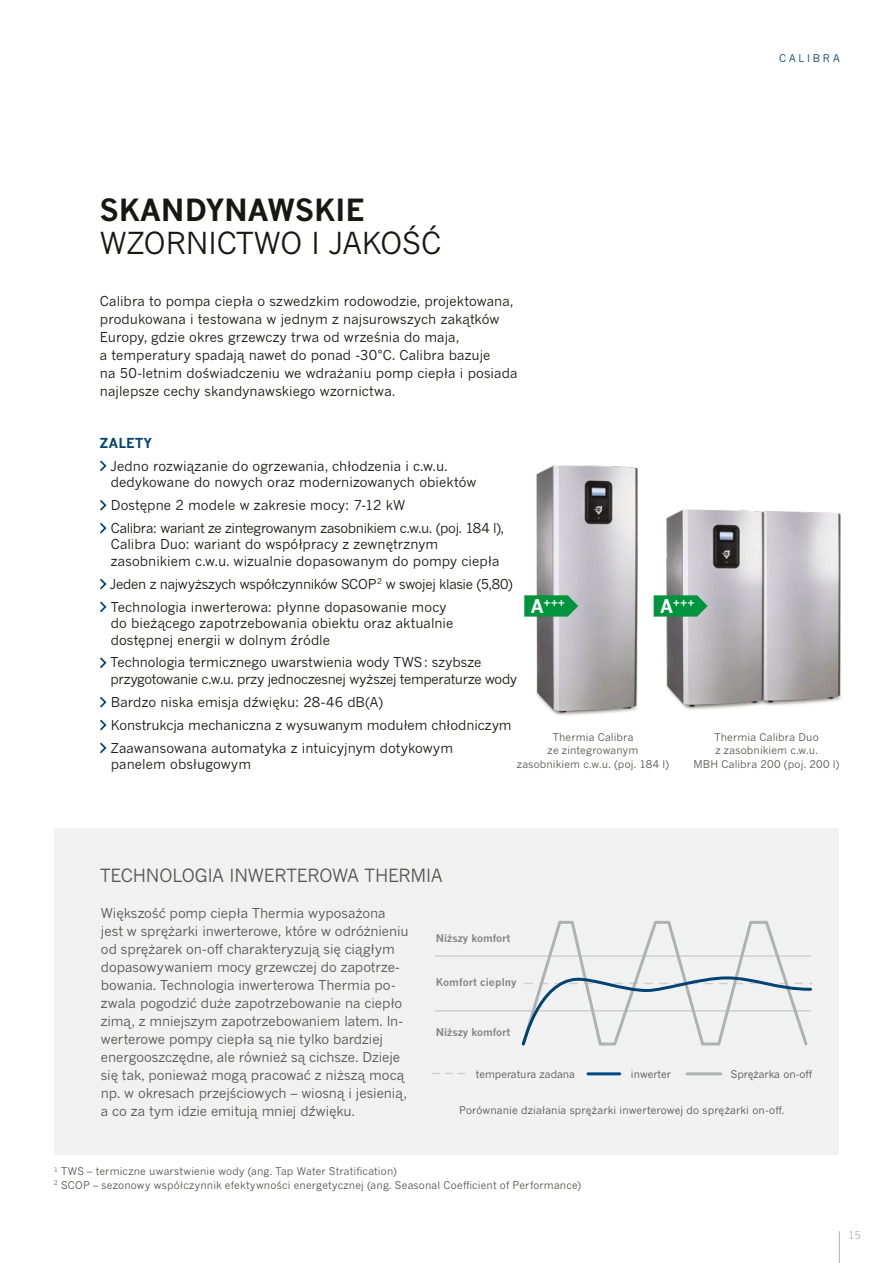
<style>
.page{position:relative;width:893px;height:1263px;background:#fff}
.page>*{position:absolute;margin:0;border:0;box-sizing:border-box;transform-origin:0 0}
.t1{font:30px "News Gothic MT Pro";color:#171715}
.t2{font:700 30px "News Gothic MT Pro";color:#171715}
.t3{font:18px "News Gothic MT Pro";letter-spacing:-.005em;color:#555554}
.t4{font:13.5px/18px "News Gothic MT Pro";letter-spacing:.005em;color:#171715}
.t5{font:13.5px/18px "News Gothic MT Pro";letter-spacing:-.005em;color:#555554}
.t6{font:13.5px/23px "News Gothic MT Pro";letter-spacing:-.02em;color:#171715}
.t7{font:700 13.5px "News Gothic MT Pro";letter-spacing:.035em;color:#004274}
.t8{font:700 10.95px "News Gothic MT Pro";color:#fff}
.t9{font:10.5px/13.5px "News Gothic MT Pro";letter-spacing:.015em;color:#555554;text-align:center}
.t10{font:700 10.5px "News Gothic MT Pro";color:#868686}
.t11{font:10.5px "News Gothic MT Pro";letter-spacing:.27em;color:#004274}
.t12{font:10.5px "News Gothic MT Pro";color:#b0b2b2}
.s1{font-size:18.75px}
</style>
<div class="page">
<img style="left:536px;top:465px;width:102px;height:251px">
<img style="left:608px;top:472px;width:234px;height:244px">
<div style="left:54px;top:828px;width:785px;height:327px;background:#f1f1f1"></div>
<hr style="left:839px;top:1231px;width:1px;height:32px;background:#b0b2b2">
<svg style="left:524px;top:595px;width:54px;height:22px"></svg>
<svg style="left:654px;top:595px;width:54px;height:22px"></svg>
<hr style="left:435px;top:955px;width:376px;height:2px;background:#cfcfd0">
<hr style="left:435px;top:1010px;width:376px;height:1px;background:#cfcfd0">
<svg style="left:519px;top:920px;width:294px;height:126px"></svg>
<svg style="left:433px;top:1073px;width:32px;height:1px"></svg>
<hr style="left:588px;top:1072px;width:32px;height:3px;background:#004a87">
<hr style="left:687px;top:1072px;width:34px;height:3px;background:#b0b2b2">
<svg style="left:100px;top:460px;width:7px;height:12px"></svg>
<svg style="left:100px;top:500px;width:7px;height:11px"></svg>
<svg style="left:100px;top:522px;width:7px;height:12px"></svg>
<svg style="left:100px;top:578px;width:7px;height:12px"></svg>
<svg style="left:100px;top:601px;width:7px;height:12px"></svg>
<svg style="left:100px;top:657px;width:7px;height:11px"></svg>
<svg style="left:100px;top:697px;width:7px;height:11px"></svg>
<svg style="left:100px;top:719px;width:7px;height:12px"></svg>
<svg style="left:100px;top:742px;width:7px;height:12px"></svg>
<p class="t11" style="left:779px;top:52px;width:62px">CALIBRA</p>
<h1 class="t2" style="left:100px;top:192px;width:266px">SKANDYNAWSKIE</h1>
<h1 class="t1" style="left:100px;top:225px;width:343px">WZORNICTWO I JAKOŚĆ</h1>
<p class="t4" style="left:100px;top:292px;width:419px">Calibra to pompa ciepła o szwedzkim rodowodzie, projektowana, produkowana i testowana w jednym z najsurowszych zakątków Europy, gdzie okres grzewczy trwa od września do maja,<br>a temperatury spadają nawet do ponad -30°C. Calibra bazuje<br>na 50-letnim doświadczeniu we wdrażaniu pomp ciepła i posiada najlepsze cechy skandynawskiego wzornictwa.</p>
<p class="t7" style="left:100px;top:435px;width:54px">ZALETY</p>
<p class="t4" style="left:111px;top:457px;width:367px;line-height:16.5px">Jedno rozwiązanie do ogrzewania, chłodzenia i c.w.u. dedykowane do nowych oraz modernizowanych obiektów</p>
<p class="t6" style="left:111px;top:493px;width:395px">Dostępne 2 modele w zakresie mocy: 7-12 kW<br>Calibra: wariant ze zintegrowanym zasobnikiem c.w.u. (poj. 184 l),</p>
<p class="t4" style="left:111px;top:536px;width:390px;line-height:16.5px">Calibra Duo: wariant do współpracy z zewnętrznym zasobnikiem c.w.u. wizualnie dopasowanym do pompy ciepła</p>
<p class="t4" style="left:110px;top:572px;width:404px;line-height:23px">Jeden z najwyższych współczynników SCOP<sup>2</sup> w swojej klasie (5,80)<br>Technologia inwerterowa: płynne dopasowanie mocy</p>
<p class="t4" style="left:111px;top:615px;width:344px;line-height:16.5px">do bieżącego zapotrzebowania obiektu oraz aktualnie dostępnej energii w dolnym źródle</p>
<p class="t4" style="left:111px;top:654px;width:408px;line-height:16.5px">Technologia termicznego uwarstwienia wody TWS: szybsze przygotowanie c.w.u. przy jednoczesnej wyższej temperaturze wody</p>
<p class="t4" style="left:111px;top:690px;width:402px;line-height:23px">Bardzo niska emisja dźwięku: 28-46 dB(A)<br>Konstrukcja mechaniczna z wysuwanym modułem chłodniczym<br>Zaawansowana automatyka z intuicyjnym dotykowym</p>
<p class="t4" style="left:111px;top:755px;width:142px">panelem obsługowym</p>
<p class="t8" style="left:531px;top:596px;width:36px"><span class="s1">A</span>+++</p>
<p class="t8" style="left:660px;top:596px;width:36px"><span class="s1">A</span>+++</p>
<p class="t9" style="left:517px;top:730px;width:154px">Thermia Calibra<br>ze zintegrowanym zasobnikiem c.w.u. (poj. 184 l)</p>
<p class="t9" style="left:693px;top:730px;width:148px">Thermia Calibra Duo<br>z zasobnikiem c.w.u.<br>MBH Calibra 200 (poj. 200 l)</p>
<h2 class="t3" style="left:100px;top:864px;width:344px">TECHNOLOGIA INWERTEROWA THERMIA</h2>
<p class="t5" style="left:101px;top:904px;width:309px">Większość pomp ciepła Thermia wyposażona jest w sprężarki inwerterowe, które w odróżnieniu od sprężarek on-off charakteryzują się ciągłym dopasowywaniem mocy grzewczej do zapotrze&shy;bowania. Technologia inwerterowa Thermia po&shy;zwala pogodzić duże zapotrzebowanie na ciepło zimą, z mniejszym zapotrzebowaniem latem. In&shy;werterowe pompy ciepła są nie tylko bardziej energooszczędne, ale również są cichsze. Dzieje się tak, ponieważ mogą pracować z niższą mocą np. w okresach przejściowych – wiosną i jesienią, a co za tym idzie emitują mniej dźwięku.</p>
<p class="t10" style="left:436px;top:931px;width:76px">Niższy komfort</p>
<p class="t10" style="left:436px;top:975px;width:82px">Komfort cieplny</p>
<p class="t10" style="left:436px;top:1026px;width:76px">Niższy komfort</p>
<p class="t9" style="left:476px;top:1067px;width:101px">temperatura zadana</p>
<p class="t9" style="left:631px;top:1067px;width:41px">inwerter</p>
<p class="t9" style="left:731px;top:1067px;width:83px">Sprężarka on-off</p>
<p class="t9" style="left:459px;top:1103px;width:326px">Porównanie działania sprężarki inwerterowej do sprężarki on-off.</p>
<p class="t9" style="left:54px;top:1165px;width:529px;text-align:left"><sup>1</sup> TWS – termiczne uwarstwienie wody (ang. Tap Water Stratification)<br><sup>2</sup> SCOP – sezonowy współczynnik efektywności energetycznej (ang. Seasonal Coefficient of Performance)</p>
<p class="t12" style="left:848px;top:1229px;width:14px">15</p>
</div>
